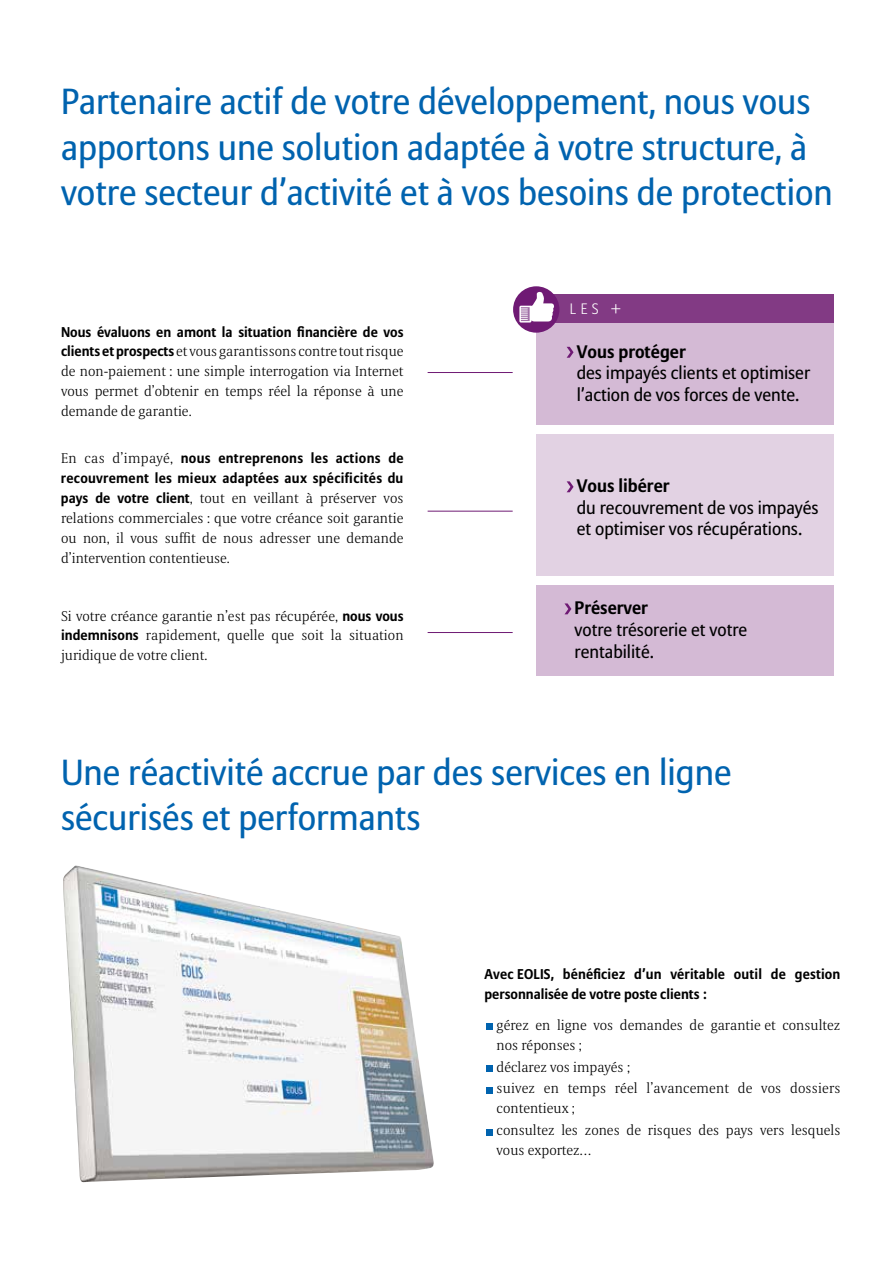
<style>
.page{position:relative;width:893px;height:1263px;background:#fff}
.page>*{position:absolute;margin:0;border:0;box-sizing:border-box;transform-origin:0 0}
.t1{font:36px/45.8px "Allianz Sans";color:#0063af}
.t2{font:18px/21.6px "Allianz Sans";color:#000}
.t3{font:700 18px "Allianz Sans";color:#000}
.t4{font:300 15px "Allianz Sans";color:#fff}
.t5{font:300 14.1px/19.8px "Allianz Serif";color:#000}
.t6{font:700 14.1px/19.8px "Allianz Sans";letter-spacing:.01em;color:#000}
.s1{font-family:"Allianz Sans";font-weight:700}
.s2{font-family:"Allianz Serif";font-weight:300}
</style>
<div class="page">
<div style="left:486px;top:1023px;width:6px;height:7px;background:#0063af"></div>
<svg style="left:486px;top:1065px;width:6px;height:6px"></svg>
<svg style="left:486px;top:1087px;width:6px;height:6px"></svg>
<svg style="left:486px;top:1129px;width:6px;height:6px"></svg>
<div style="left:536px;top:312px;width:297px;height:119px;background:#d4bad5"></div>
<div style="left:536px;top:431px;width:297px;height:150px;background:#e2d2e3"></div>
<div style="left:536px;top:581px;width:297px;height:95px;background:#d4bad5"></div>
<svg style="left:567px;top:347px;width:7px;height:11px"></svg>
<svg style="left:564px;top:603px;width:7px;height:11px"></svg>
<svg style="left:567px;top:481px;width:7px;height:11px"></svg>
<img style="left:63px;top:865px;width:371px;height:317px">
<hr style="left:428px;top:372px;width:85px;height:1px;background:#6f1a74">
<hr style="left:428px;top:511px;width:85px;height:1px;background:#6f1a74">
<hr style="left:428px;top:632px;width:85px;height:1px;background:#6f1a74">
<div style="left:536px;top:295px;width:297px;height:28px;background:#823a84"></div>
<div style="left:513px;top:286px;width:46px;height:47px;background:#6f1a74;border-radius:50%"></div>
<svg style="left:519px;top:292px;width:36px;height:30px"></svg>
<div style="left:527px;top:425px;width:314px;height:9px;background:#fff"></div>
<div style="left:527px;top:576px;width:314px;height:9px;background:#fff"></div>
<h1 class="t1" style="left:61px;top:80px;width:773px">Partenaire actif de votre développement, nous vous apportons une solution adaptée à votre structure, à votre secteur d’activité et à vos besoins de protection</h1>
<p class="t6" style="left:61px;top:322px;width:344px">Nous évaluons en amont la situation financière de vos</p>
<p class="t5" style="left:61px;top:342px;width:344px;text-align:justify"><span class="s1">clients et prospects</span> et vous garantissons contre toutrisque de non-paiement : une simple interrogation via Internet vous permet d’obtenir en temps réel la réponse à une demande de garantie.</p>
<p class="t6" style="left:61px;top:449px;width:344px"><span class="s2">En cas d’impayé,</span> nous entreprenons les actions de recouvrement les mieux adaptées aux spécificités du</p>
<p class="t5" style="left:61px;top:489px;width:344px;text-align:justify"><span class="s1">pays de votre client</span>, tout en veillant à préserver vos relations commerciales : que votre créance soit garantie ou non, il vous suffit de nous adresser une demande d’intervention contentieuse.</p>
<p class="t5" style="left:61px;top:606px;width:344px;text-align:justify">Si votre créance garantie n’est pas récupérée, <span class="s1">nous vous indemnisons</span> rapidement, quelle que soit la situation juridique de votre client.</p>
<p class="t4" style="left:570px;top:300px;width:52px">LES +</p>
<p class="t3" style="left:577px;top:340px;width:111px">Vous protéger</p>
<p class="t2" style="left:577px;top:363px;width:235px">des impayés clients et optimiser l’action de vos forces de vente.</p>
<p class="t3" style="left:577px;top:474px;width:94px">Vous libérer</p>
<p class="t2" style="left:577px;top:498px;width:243px">du recouvrement de vos impayés et optimiser vos récupérations.</p>
<p class="t3" style="left:575px;top:596px;width:75px">Préserver</p>
<p class="t2" style="left:575px;top:620px;width:174px">votre trésorerie et votre rentabilité.</p>
<h1 class="t1" style="left:61px;top:751px;width:672px">Une réactivité accrue par des services en ligne sécurisés et performants</h1>
<p class="t6" style="left:484px;top:965px;width:357px">Avec EOLIS, bénéficiez d’un véritable outil de gestion personnalisée de votre poste clients :</p>
<p class="t5" style="left:497px;top:1015px;width:345px">gérez en ligne vos demandes de garantie et consultez nos réponses ;</p>
<p class="t5" style="left:497px;top:1056px;width:345px;line-height:21.9px">déclarez vos impayés ;<br>suivez en temps réel l’avancement de vos dossiers</p>
<p class="t5" style="left:497px;top:1098px;width:345px;line-height:21.9px">contentieux ;<br>consultez les zones de risques des pays vers lesquels</p>
<p class="t5" style="left:497px;top:1141px;width:96px">vous exportez…</p>
</div>
